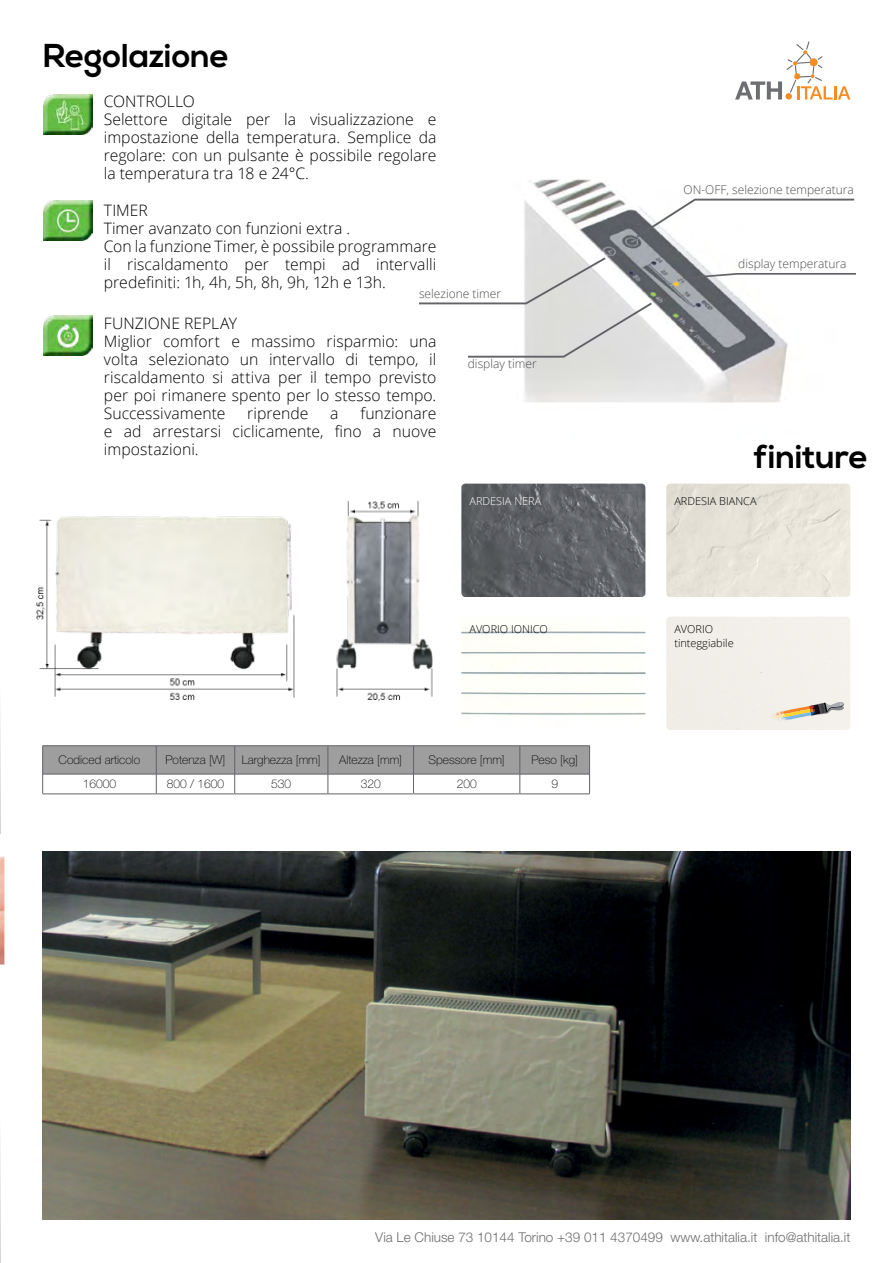
<style>
.page{position:relative;width:893px;height:1263px;background:#fff}
.page>*{position:absolute;margin:0;border:0;box-sizing:border-box;transform-origin:0 0}
.t1{font:700 33px "Nexa";letter-spacing:-.005em;color:#000}
.t2{font:300 15.75px/18px "Open Sans";color:#000}
.t3{font:300 13.5px "Helvetica Neue LT Std";color:#6d6e71}
.t4{font:100 12px "Helvetica Neue LT Std";color:#000}
.t5{font:300 12px "Open Sans";color:#4d4d4f}
.t6{font:300 10.95px/13.5px "Open Sans";color:#000}
.t7{font:300 10.95px "Open Sans";color:#fff}
</style>
<div class="page">
<svg style="left:735px;top:41px;width:115px;height:59px"></svg>
<svg style="left:0;top:1143px;width:1px;height:120px"></svg>
<svg style="left:0;top:713px;width:1px;height:121px"></svg>
<img style="left:36px;top:500px;width:397px;height:200px">
<img style="left:43px;top:95px;width:50px;height:39px">
<img style="left:43px;top:201px;width:50px;height:40px">
<img style="left:43px;top:315px;width:50px;height:40px">
<img style="left:524px;top:180px;width:264px;height:223px">
<svg style="left:419px;top:256px;width:235px;height:103px"></svg>
<svg style="left:682px;top:272px;width:174px;height:8px"></svg>
<svg style="left:634px;top:198px;width:221px;height:41px"></svg>
<img style="left:43px;top:851px;width:807px;height:369px">
<img style="left:461px;top:484px;width:184px;height:113px">
<img style="left:666px;top:484px;width:184px;height:113px">
<svg style="left:781px;top:702px;width:63px;height:17px"></svg>
<hr style="left:43px;top:793px;width:113px;height:1px;background:#616367">
<hr style="left:156px;top:793px;width:79px;height:1px;background:#616367">
<hr style="left:235px;top:793px;width:93px;height:1px;background:#616367">
<hr style="left:328px;top:793px;width:86px;height:1px;background:#616367">
<hr style="left:414px;top:793px;width:106px;height:1px;background:#616367">
<hr style="left:520px;top:793px;width:70px;height:1px;background:#616367">
<hr style="left:43px;top:745px;width:113px;height:1px;background:#616367">
<hr style="left:156px;top:745px;width:79px;height:1px;background:#616367">
<hr style="left:235px;top:745px;width:93px;height:1px;background:#616367">
<hr style="left:328px;top:745px;width:86px;height:1px;background:#616367">
<hr style="left:414px;top:745px;width:106px;height:1px;background:#616367">
<hr style="left:520px;top:745px;width:70px;height:1px;background:#616367">
<svg style="left:42px;top:746px;width:548px;height:47px"></svg>
<h1 class="t1" style="left:43px;top:37px;width:188px">Regolazione</h1>
<p class="t2" style="left:104px;top:92px;width:334px">CONTROLLO<br>Selettore digitale per la visualizzazione e impostazione della temperatura. Semplice da regolare: con un pulsante è possibile regolare la temperatura tra 18 e 24°C.</p>
<p class="t2" style="left:104px;top:201px;width:334px">TIMER<br>Timer avanzato con funzioni extra .<br>Con la funzione Timer, è possibile programmare il riscaldamento per tempi ad intervalli predefiniti: 1h, 4h, 5h, 8h, 9h, 12h e 13h.</p>
<p class="t2" style="left:104px;top:313px;width:334px">FUNZIONE REPLAY<br>Miglior comfort e massimo risparmio: una volta selezionato un intervallo di tempo, il riscaldamento si attiva per il tempo previsto per poi rimanere spento per lo stesso tempo.<br>Successivamente</p>
<p class="t5" style="left:419px;top:286px;width:84px">selezione timer</p>
<p class="t5" style="left:468px;top:356px;width:70px">display timer</p>
<p class="t2" style="left:104px;top:403px;width:334px;text-align:justify;text-indent:256px">funzionare e ad arrestarsi ciclicamente, fino a nuove impostazioni.</p>
<p class="t2" style="left:247px;top:403px;width:63px">riprende</p>
<p class="t2" style="left:330px;top:403px;width:10px">a</p>
<p class="t5" style="left:684px;top:181px;width:172px">ON-OFF, selezione temperatura</p>
<p class="t5" style="left:738px;top:255px;width:110px">display temperatura</p>
<h1 class="t1" style="left:754px;top:437px;width:115px">finiture</h1>
<p class="t7" style="left:469px;top:494px;width:73px">ARDESIA NERA</p>
<p class="t6" style="left:674px;top:494px;width:84px">ARDESIA BIANCA</p>
<p class="t6" style="left:469px;top:622px;width:80px">AVORIO IONICO</p>
<p class="t4" style="left:59px;top:753px;width:83px">Codiced articolo</p>
<p class="t4" style="left:165px;top:753px;width:61px">Potenza [W]</p>
<p class="t4" style="left:242px;top:753px;width:80px">Larghezza [mm]</p>
<p class="t4" style="left:339px;top:753px;width:64px">Altezza [mm]</p>
<p class="t4" style="left:429px;top:753px;width:78px">Spessore [mm]</p>
<p class="t4" style="left:531px;top:753px;width:48px">Peso [kg]</p>
<p class="t4" style="left:83px;top:777px;width:35px">16000</p>
<p class="t4" style="left:167px;top:777px;width:59px">800 / 1600</p>
<p class="t4" style="left:271px;top:777px;width:22px">530</p>
<p class="t4" style="left:361px;top:777px;width:22px">320</p>
<p class="t4" style="left:457px;top:777px;width:22px">200</p>
<p class="t4" style="left:551px;top:777px;width:8px">9</p>
<p class="t6" style="left:674px;top:622px;width:61px">AVORIO tinteggiabile</p>
<p class="t3" style="left:375px;top:1229px;width:477px">Via Le Chiuse 73 10144 Torino +39 011 4370499 www.athitalia.it info@athitalia.it</p>
</div>
